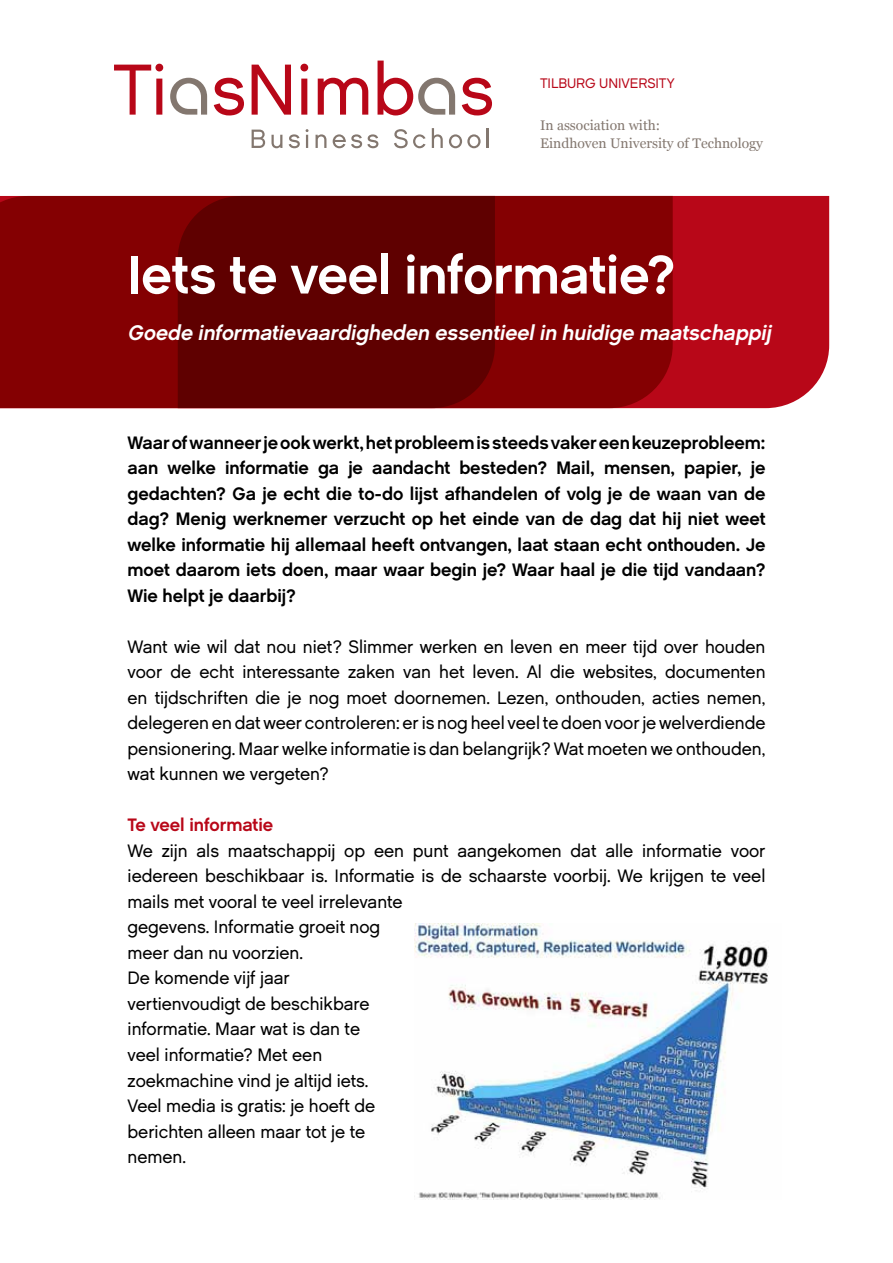
<style>
.page{position:relative;width:893px;height:1263px;background:#fff}
.page>*{position:absolute;margin:0;border:0;box-sizing:border-box;transform-origin:0 0}
.t1{font:700 54px "Tias Sans";color:#fff}
.t2{font:italic 700 21px "Tias Sans";color:#fff}
.t3{font:18px/25.5px "Tias Sans";letter-spacing:.005em;color:#000;text-align:justify}
.t4{font:700 18px/25.5px "Tias Sans";letter-spacing:.005em;color:#000;text-align:justify}
.t5{font:700 18px "Tias Sans";letter-spacing:.005em;color:#b80718}
.t6{font:13.8px/18px "Georgia";color:#83776f}
.t7{font:13.8px "Tias Sans";color:#b80718}
</style>
<div class="page">
<div style="left:673px;top:196px;width:156px;height:212px;background:#b80718"></div>
<div style="left:495px;top:196px;width:178px;height:212px;background:#840002"></div>
<svg style="left:114px;top:64px;width:49px;height:51px"></svg>
<svg style="left:170px;top:78px;width:37px;height:37px"></svg>
<svg style="left:214px;top:78px;width:30px;height:37px"></svg>
<svg style="left:252px;top:65px;width:39px;height:50px"></svg>
<svg style="left:300px;top:64px;width:8px;height:51px"></svg>
<svg style="left:318px;top:78px;width:50px;height:37px"></svg>
<svg style="left:378px;top:61px;width:77px;height:54px"></svg>
<svg style="left:462px;top:78px;width:30px;height:37px"></svg>
<svg style="left:252px;top:130px;width:13px;height:18px"></svg>
<svg style="left:271px;top:135px;width:11px;height:13px"></svg>
<svg style="left:289px;top:134px;width:11px;height:14px"></svg>
<svg style="left:306px;top:129px;width:3px;height:19px"></svg>
<svg style="left:316px;top:134px;width:10px;height:14px"></svg>
<svg style="left:333px;top:134px;width:45px;height:14px"></svg>
<svg style="left:394px;top:129px;width:31px;height:19px"></svg>
<svg style="left:432px;top:128px;width:11px;height:20px"></svg>
<svg style="left:449px;top:134px;width:32px;height:14px"></svg>
<hr style="left:487px;top:128px;width:2px;height:20px;background:#83776f">
<svg style="left:0;top:196px;width:495px;height:212px;background:#6c0000"></svg>
<img style="left:414px;top:924px;width:355px;height:275px">
<p class="t7" style="left:540px;top:74px;width:136px">TILBURG UNIVERSITY</p>
<p class="t6" style="left:540px;top:117px;width:225px">In association with:<br>Eindhoven University of Technology</p>
<h1 class="t1" style="left:128px;top:242px;width:549px">Iets te veel informatie?</h1>
<p class="t2" style="left:128px;top:320px;width:645px">Goede informatievaardigheden essentieelin huidige maatschappij</p>
<p class="t4" style="left:128px;top:430px;width:639px">Waar of wanneer je ook werkt, het probleem is steeds vaker een keuzeprobleem: aan welke informatie ga je aandacht besteden? Mail, mensen, papier, je gedachten? Ga je echt die to-do lijst afhandelen of volg je de waan van de dag? Menig werknemer verzucht op het einde van de dag dat hij niet weet welke informatie hij allemaal heeft ontvangen, laat staan echt onthouden. Je moet daarom iets doen, maar waar begin je? Waar haal je die tijd vandaan?<br>Wie helpt je daarbij?</p>
<p class="t3" style="left:128px;top:634px;width:639px">Want wie wil dat nou niet? Slimmer werken en leven en meer tijd over houden voor de echt interessante zaken van het leven. Al die websites, documenten en tijdschriften die je nog moet doornemen. Lezen, onthouden, acties nemen, delegeren en dat weer controleren: er is nog heel veel te doen voor je welverdiende pensionering. Maar welke informatie is dan belangrijk? Wat moeten we onthouden, wat kunnen we vergeten?</p>
<p class="t5" style="left:128px;top:814px;width:147px">Te veel informatie</p>
<p class="t3" style="left:128px;top:838px;width:639px;text-align:left">We zijn als maatschappij op een punt aangekomen dat alle informatie voor iedereen beschikbaar is. Informatie is de schaarste voorbij. We krijgen te veel mails met vooral te veel irrelevante<br>gegevens. Informatie groeit nog<br>meer dan nu voorzien.<br>De komende vijf jaar<br>vertienvoudigt de beschikbare<br>informatie. Maar wat is dan te<br>veel informatie? Met een<br>zoekmachine vind je altijd iets.<br>Veel media is gratis: je hoeft de<br>berichten alleen maar tot je te<br>nemen.</p>
</div>
